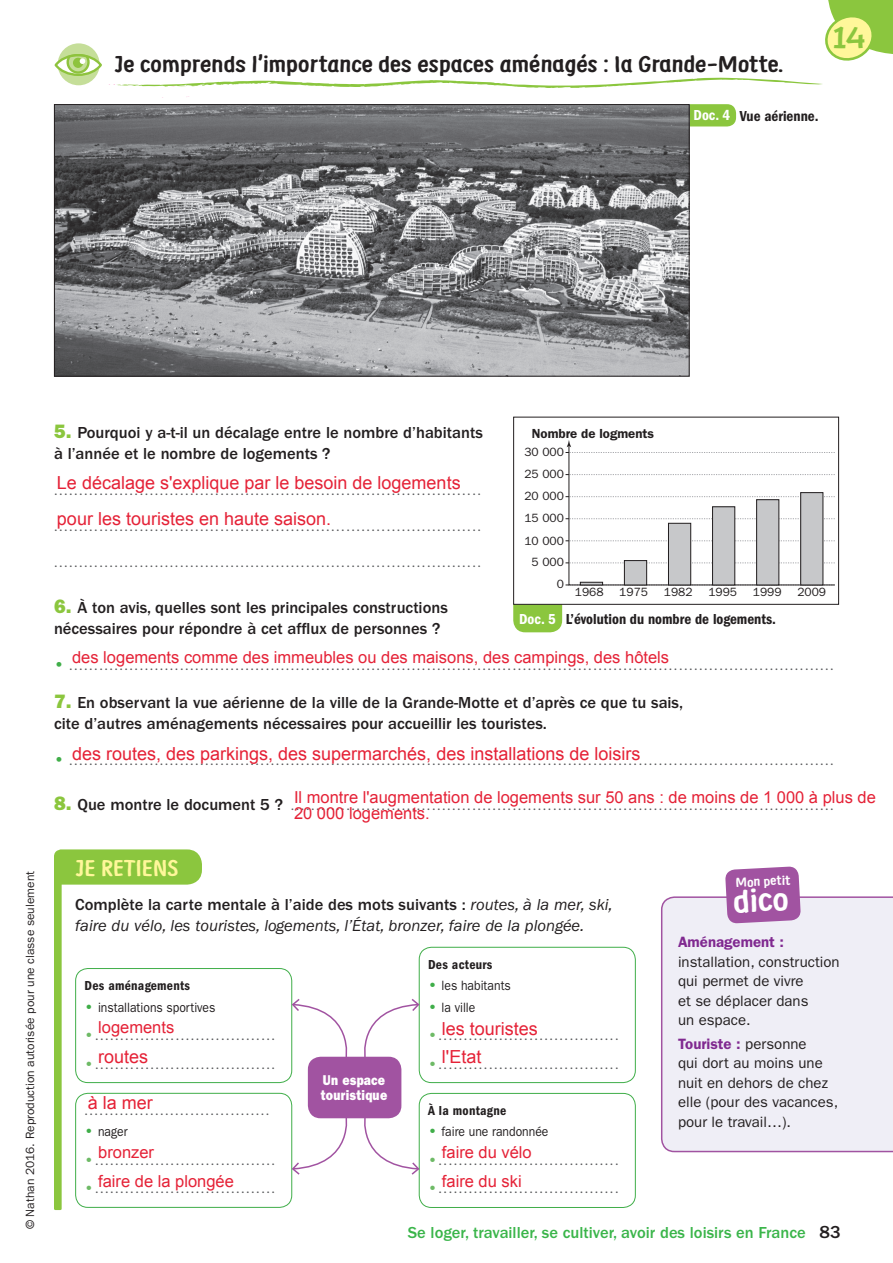
<style>
.page{position:relative;width:893px;height:1263px;background:#fff}
.page>*{position:absolute;margin:0;border:0;box-sizing:border-box;transform-origin:0 0}
.t1{font:700 31.8px "Supernettcn";color:#fff;scale:1.2 1}
.t2{font:28.35px "Bleeker";color:#8bc63e;scale:1.2 1}
.t3{font:700 22.5px "Supernettcn";color:#231f20;scale:1.2 1}
.t4{font:700 22.5px "Supernettcn";color:#fff79a;scale:1.2 1}
.t5{font:18px/28.5px "Arial";color:#e52237}
.t6{font:18px "Arial";color:#e52136}
.t7{font:500 18px "ITC Franklin Gothic Std";color:#231f20}
.t8{font:500 16.5px/21px "ITC Franklin Gothic Std";color:#231f20}
.t9{font:16.5px/28.5px "Arial";color:#e52237}
.t10{font:italic 16.5px/21px "ITC Franklin Gothic Std";color:#231f20}
.t11{font:500 16.5px "ITC Franklin Gothic Std";color:#3ab54a}
.t12{font:500 15px "FS Lola";color:#57585a}
.t13{font:15px/19.5px "ITC Franklin Gothic Std";color:#231f20}
.t14{font:15px "ITC Franklin Gothic Std Dm Cd";color:#231f20}
.t15{font:600 15px "ITC Franklin Gothic Std";color:#802990}
.t16{font:14.25px/15.8px "ITC Franklin Gothic Std Hvy";letter-spacing:.02em;color:#fff;scale:.85 1}
.t17{font:13.5px "ITC Franklin Gothic Std";color:#231f20;scale:.9 1}
.t18{font:13.5px "ITC Franklin Gothic Std Dm Cd";letter-spacing:.02em;color:#231f20}
.t19{font:600 13.2px "ITC Franklin Gothic Std";color:#231f20}
.t20{font:700 12.9px "Supernettcn";color:#fff;scale:1.2 1}
.t21{font:12px/21.5px "ITC Franklin Gothic Std";color:#231f20}
.s1{color:#fff}
.s2{font-family:"ITC Franklin Gothic Std Hvy";font-weight:400;font-size:19.5px;color:#8bc63e}
.s3{font-family:"ITC Franklin Gothic Std";font-weight:600;font-size:16.5px;color:#40ae49}
.s4{font-family:"ITC Franklin Gothic Std";font-size:16.5px;color:#231f20}
.s5{font-weight:500;font-style:normal}
.s6{font-weight:600;font-size:15px;color:#40ae49}
.s7{font-family:"ITC Franklin Gothic Std";font-weight:600;color:#6eba66}
.s8{font-weight:600;color:#802990}
</style>
<div class="page">
<svg style="left:690px;top:104px;width:46px;height:22px"></svg>
<svg style="left:825px;top:0;width:68px;height:61px;background:#c2de78"></svg>
<svg style="left:109px;top:78px;width:713px;height:10px"></svg>
<div style="left:58px;top:43px;width:42px;height:42px;background:#c5de99;border-radius:50%"></div>
<svg style="left:56px;top:55px;width:45px;height:20px"></svg>
<div style="left:55px;top:54px;width:47px;height:22px;border:2px solid #8ec33e;border-radius:50%"></div>
<svg style="left:65px;top:54px;width:26px;height:21px"></svg>
<svg style="left:513px;top:605px;width:49px;height:27px"></svg>
<svg style="left:565px;top:440px;width:270px;height:146px"></svg>
<div style="left:580px;top:582px;width:23px;height:3px;border:1px solid #231f20"></div>
<div style="left:624px;top:561px;width:23px;height:24px;background:#c7c8ca"></div>
<div style="left:624px;top:560px;width:23px;height:25px;border:1px solid #231f20"></div>
<div style="left:668px;top:523px;width:23px;height:62px;background:#c7c8ca"></div>
<div style="left:668px;top:523px;width:23px;height:62px;border:1px solid #231f20"></div>
<div style="left:712px;top:507px;width:23px;height:78px;background:#c7c8ca"></div>
<div style="left:712px;top:506px;width:23px;height:79px;border:1px solid #231f20"></div>
<div style="left:757px;top:500px;width:22px;height:85px;background:#c7c8ca"></div>
<div style="left:756px;top:499px;width:23px;height:86px;border:1px solid #231f20"></div>
<div style="left:801px;top:493px;width:22px;height:92px;background:#c7c8ca"></div>
<div style="left:800px;top:492px;width:23px;height:93px;border:1px solid #231f20"></div>
<div style="left:513px;top:417px;width:326px;height:188px;border:1px solid #231f20"></div>
<img style="left:56px;top:106px;width:632px;height:269px">
<div style="left:54px;top:104px;width:636px;height:273px;border:1px solid #231f20"></div>
<svg style="left:54px;top:849px;width:148px;height:36px;background:#8fc846"></svg>
<div style="left:54px;top:862px;width:8px;height:348px;background:#8bc63e"></div>
<div style="left:661px;top:896px;width:232px;height:256px;background:#efeef6"></div>
<svg style="left:725px;top:866px;width:76px;height:58px;background:#ab66ab"></svg>
<div style="left:75px;top:968px;width:217px;height:115px;border:1px solid #40ae49;border-radius:12px"></div>
<div style="left:419px;top:947px;width:217px;height:136px;border:1px solid #40ae49;border-radius:12px"></div>
<div style="left:75px;top:1093px;width:217px;height:115px;border:1px solid #40ae49;border-radius:12px"></div>
<div style="left:419px;top:1093px;width:217px;height:115px;border:1px solid #40ae49;border-radius:12px"></div>
<svg style="left:291px;top:997px;width:130px;height:64px"></svg>
<svg style="left:291px;top:1112px;width:130px;height:64px"></svg>
<div style="left:308px;top:1057px;width:93px;height:61px;background:#a153a1;border-radius:13px"></div>
<h3 class="t3" style="left:115px;top:56px;width:559px">Je comprends l’importance des espaces aménagés : la Grande-Motte.</h3>
<p class="t14" style="left:694px;top:110px;width:126px"><span class="s1">Doc. 4</span> Vue aérienne.</p>
<h2 class="t2" style="left:833px;top:28px;width:28px">14</h2>
<p class="t21" style="left:21px;top:1229px;width:360px;rotate:-90deg">© Nathan 2016. Reproduction autorisée pour une classe seulement</p>
<p class="t8" style="left:54px;top:423px;width:430px"><span class="s2">5.</span> Pourquoi y a-t-il un décalage entre le nombre d’habitants à l’année et le nombre de logements ?</p>
<p class="t12" style="left:54px;top:484px;width:428px">.....................................................................................</p>
<p class="t12" style="left:54px;top:520px;width:428px">.....................................................................................</p>
<p class="t12" style="left:54px;top:556px;width:428px">.....................................................................................</p>
<p class="t8" style="left:54px;top:599px;width:395px"><span class="s2">6.</span> À ton avis, quelles sont les principales constructions nécessaires pour répondre à cet afflux de personnes ?</p>
<p class="t12" style="left:54px;top:659px;width:781px"><span class="s3">•</span> ........................................................................................................................................................</p>
<p class="t8" style="left:54px;top:694px;width:631px"><span class="s2">7.</span> En observant la vue aérienne de la ville de la Grande-Motte et d’après ce que tu sais, cite d’autres aménagements nécessaires pour accueillir les touristes.</p>
<p class="t12" style="left:54px;top:754px;width:781px"><span class="s3">•</span> ........................................................................................................................................................</p>
<p class="t12" style="left:54px;top:799px;width:781px"><span class="s2">8.</span> <span class="s4">Que montre le document 5 ?</span> ............................................................................................................</p>
<p class="t19" style="left:532px;top:428px;width:124px">Nombre de logments</p>
<p class="t21" style="left:524px;top:443px;width:41px;line-height:21.9px">30 000<br>25 000</p>
<p class="t21" style="left:524px;top:508px;width:41px">15 000</p>
<p class="t5" style="left:57px;top:465px;width:405px;line-height:36px">Le décalage s'explique par le besoin de logements pour les touristes en haute saison.</p>
<p class="t21" style="left:524px;top:486px;width:41px">20 000</p>
<p class="t21" style="left:524px;top:531px;width:41px;text-align:right">10 000<br>5 000<br>0</p>
<p class="t21" style="left:575px;top:583px;width:30px">1968</p>
<p class="t21" style="left:619px;top:583px;width:30px">1975</p>
<p class="t21" style="left:664px;top:583px;width:30px">1982</p>
<p class="t21" style="left:708px;top:583px;width:30px">1995</p>
<p class="t21" style="left:753px;top:583px;width:30px">1999</p>
<p class="t21" style="left:797px;top:583px;width:30px">2009</p>
<p class="t14" style="left:519px;top:613px;width:258px"><span class="s1">Doc. 5</span> L’évolution du nombre de logements.</p>
<p class="t9" style="left:72px;top:643px;width:598px">des logements comme des immeubles ou des maisons, des campings, des hôtels</p>
<p class="t6" style="left:72px;top:741px;width:570px">des routes, des parkings, des supermarchés, des installations de loisirs</p>
<p class="t9" style="left:294px;top:789px;width:583px;line-height:16.5px">Il montre l'augmentation de logements sur 50 ans : de moins de 1 000 à plus de<br>20 000 logements.</p>
<h3 class="t4" style="left:76px;top:859px;width:87px">JE RETIENS</h3>
<p class="t10" style="left:75px;top:895px;width:539px"><span class="s5">Complète la carte mentale à l’aide des mots suivants :</span> routes, à la mer, ski, faire du vélo, les touristes, logements, l’État, bronzer, faire de la plongée.</p>
<p class="t18" style="left:85px;top:980px;width:107px">Des aménagements</p>
<p class="t17" style="left:85px;top:1002px;width:147px"><span class="s6">•</span> installations sportives</p>
<p class="t12" style="left:85px;top:1029px;width:192px"><span class="s7">•</span>....................................</p>
<p class="t12" style="left:85px;top:1058px;width:192px"><span class="s7">•</span>....................................</p>
<p class="t9" style="left:98px;top:1013px;width:78px">logements</p>
<p class="t5" style="left:98px;top:1042px;width:52px">routes</p>
<p class="t5" style="left:88px;top:1089px;width:67px">à la mer</p>
<p class="t9" style="left:98px;top:1138px;width:137px">bronzer<br>faire de la plongée</p>
<p class="t12" style="left:85px;top:1104px;width:186px">.....................................</p>
<p class="t17" style="left:85px;top:1127px;width:49px"><span class="s6">•</span> nager</p>
<p class="t12" style="left:85px;top:1154px;width:192px"><span class="s7">•</span>....................................</p>
<p class="t12" style="left:85px;top:1183px;width:192px"><span class="s7">•</span>....................................</p>
<p class="t16" style="left:321px;top:1073px;width:80px">Un espace touristique</p>
<p class="t18" style="left:428px;top:959px;width:66px">Des acteurs</p>
<p class="t17" style="left:428px;top:981px;width:93px"><span class="s6">•</span> les habitants</p>
<p class="t17" style="left:428px;top:1002px;width:54px"><span class="s6">•</span> la ville</p>
<p class="t12" style="left:428px;top:1029px;width:192px"><span class="s7">•</span>....................................</p>
<p class="t12" style="left:428px;top:1058px;width:192px"><span class="s7">•</span>....................................</p>
<p class="t5" style="left:442px;top:1014px;width:98px">les touristes l'Etat</p>
<p class="t18" style="left:428px;top:1105px;width:80px">À la montagne</p>
<p class="t17" style="left:428px;top:1127px;width:135px"><span class="s6">•</span> faire une randonnée</p>
<p class="t12" style="left:428px;top:1154px;width:192px"><span class="s7">•</span>....................................</p>
<p class="t12" style="left:428px;top:1183px;width:192px"><span class="s7">•</span>....................................</p>
<p class="t9" style="left:442px;top:1138px;width:91px">faire du vélo faire du ski</p>
<p class="t20" style="left:735px;top:878px;width:47px;rotate:-3deg">Mon petit</p>
<h1 class="t1" style="left:733px;top:890px;width:48px;rotate:-3deg">dico</h1>
<p class="t15" style="left:678px;top:936px;width:107px">Aménagement :</p>
<p class="t13" style="left:678px;top:953px;width:163px">installation, construction qui permet de vivre<br>et se déplacer dans<br>un espace.</p>
<p class="t13" style="left:678px;top:1036px;width:162px"><span class="s8">Touriste :</span> personne<br>qui dort au moins une nuit en dehors de chez elle (pour des vacances, pour le travail…).</p>
<p class="t11" style="left:408px;top:1226px;width:400px">Se loger, travailler, se cultiver, avoir des loisirs en France</p>
<p class="t7" style="left:819px;top:1225px;width:23px">83</p>
</div>
